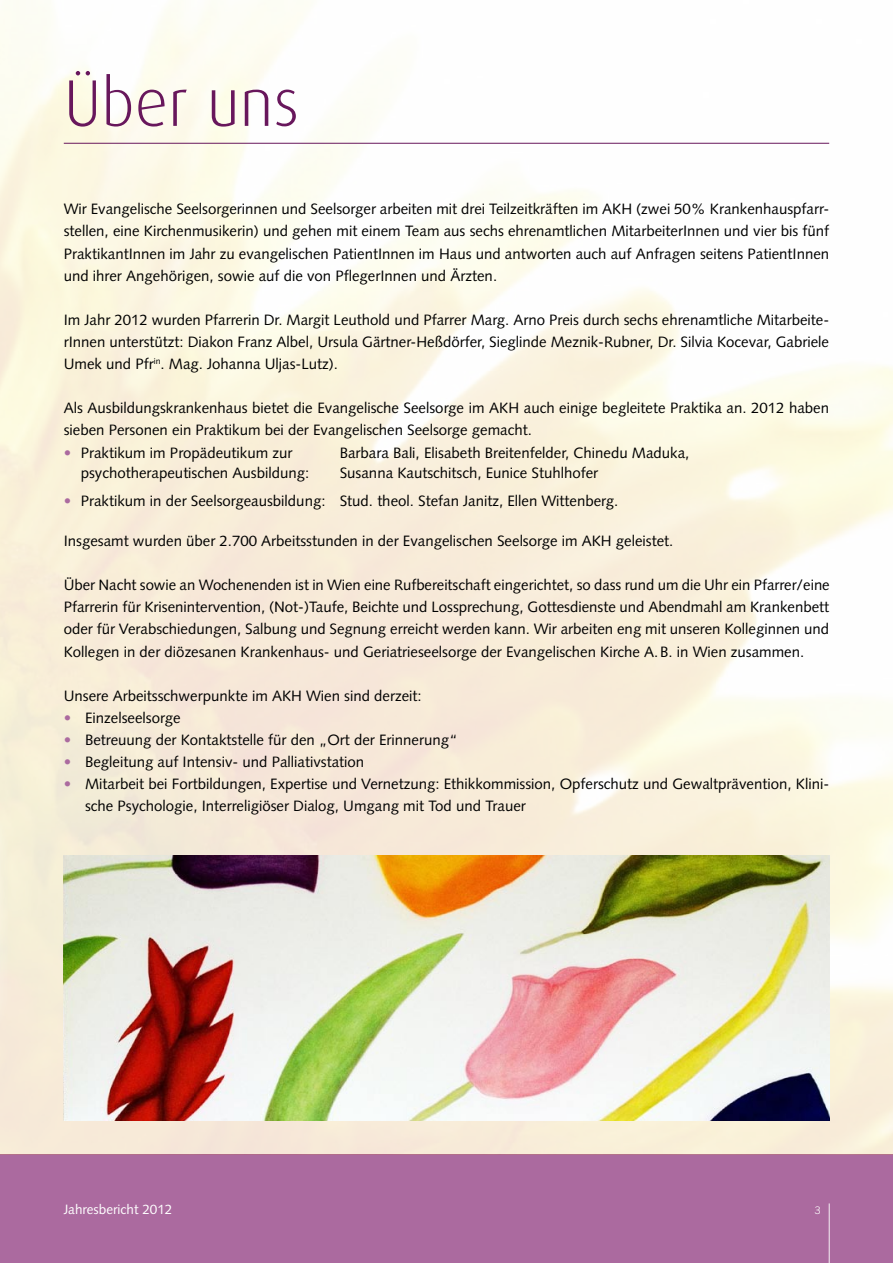
<style>
.page{position:relative;width:893px;height:1263px;background:#fff}
.page>*{position:absolute;margin:0;border:0;box-sizing:border-box;transform-origin:0 0}
.t1{font:300 66px "Dax";color:#68175c}
.t2{font:15px/22px "Syntax";color:#000;text-align:justify}
.t3{font:13.5px "Syntax";color:#fff}
.t4{font:300 10.5px "Trade Gothic";color:#fff}
.s1{color:#ab6a9f}
</style>
<div class="page">
<img style="left:0;top:0;width:893px;height:1155px">
<div style="left:0;top:1155px;width:893px;height:108px;background:#ab6a9f"></div>
<hr style="left:829px;top:1203px;width:1px;height:60px;background:#fff">
<hr style="left:64px;top:143px;width:765px;height:1px;background:#68175c">
<div style="left:0;top:787px;width:8px;height:255px;background:#f6efda"></div>
<img style="left:64px;top:855px;width:765px;height:266px">
<h1 class="t1" style="left:64px;top:67px;width:237px">Über uns</h1>
<p class="t2" style="left:64px;top:198px;width:767px">Wir Evangelische Seelsorgerinnen und Seelsorger arbeiten mit drei Teilzeitkräften im AKH (zwei 50% Krankenhauspfarr&shy;stellen, eine Kirchenmusikerin) und gehen mit einem Team aus sechs ehrenamtlichen MitarbeiterInnen und vier bis fünf PraktikantInnen im Jahr zu evangelischen PatientInnen im Haus und antworten auch auf Anfragen seitens PatientInnen und ihrer Angehörigen, sowie auf die von PflegerInnen und Ärzten.</p>
<p class="t2" style="left:64px;top:309px;width:767px">Im Jahr 2012 wurden Pfarrerin Dr. Margit Leuthold und Pfarrer Marg. Arno Preis durch sechs ehrenamtliche Mitarbeite&shy;rInnen unterstützt: Diakon Franz Albel, Ursula Gärtner-Heßdörfer, Sieglinde Meznik-Rubner, Dr. Silvia Kocevar, Gabriele Umek und Pfr<sup>in</sup>. Mag. Johanna Uljas-Lutz).</p>
<p class="t2" style="left:64px;top:397px;width:767px">Als Ausbildungskrankenhaus bietet die Evangelische Seelsorge im AKH auch einige begleitete Praktika an. 2012 haben sieben Personen ein Praktikum bei der Evangelischen Seelsorge gemacht.</p>
<p class="t2" style="left:64px;top:441px;width:230px"><span class="s1">•</span> Praktikum im Propädeutikum zur</p>
<p class="t2" style="left:340px;top:441px;width:351px">Barbara Bali, Elisabeth Breitenfelder, Chinedu Maduka,</p>
<p class="t2" style="left:81px;top:462px;width:230px">psychotherapeutischen Ausbildung:</p>
<p class="t2" style="left:340px;top:462px;width:260px">Susanna Kautschitsch, Eunice Stuhlhofer</p>
<p class="t2" style="left:64px;top:490px;width:556px"><span class="s1">•</span> Praktikum in der Seelsorgeausbildung: Stud. theol. Stefan Janitz, Ellen Wittenberg.</p>
<p class="t2" style="left:64px;top:530px;width:611px">Insgesamt wurden über 2.700 Arbeitsstunden in der Evangelischen Seelsorge im AKH geleistet.</p>
<p class="t2" style="left:64px;top:574px;width:767px">Über Nacht sowie an Wochenenden ist in Wien eine Rufbereitschaft eingerichtet, so dass rund um die Uhr ein Pfarrer/eine Pfarrerin für Krisenintervention, (Not-)Taufe, Beichte und Lossprechung, Gottesdienste und Abendmahl am Krankenbett oder für Verabschiedungen, Salbung und Segnung erreicht werden kann. Wir arbeiten eng mit unseren Kolleginnen und Kollegen in der diözesanen Krankenhaus- und Geriatrieseelsorge der Evangelischen Kirche A.B. in Wien zusammen.</p>
<p class="t2" style="left:64px;top:685px;width:359px">Unsere Arbeitsschwerpunkte im AKH Wien sind derzeit:</p>
<p class="t2" style="left:64px;top:707px;width:118px"><span class="s1">•</span> Einzelseelsorge</p>
<p class="t2" style="left:64px;top:729px;width:395px"><span class="s1">•</span> Betreuung der Kontaktstelle für den „Ort der Erinnerung“</p>
<p class="t2" style="left:64px;top:751px;width:302px"><span class="s1">•</span> Begleitung auf Intensiv- und Palliativstation</p>
<p class="t2" style="left:85px;top:773px;width:746px;text-indent:-21px"><span class="s1">•</span> Mitarbeit bei Fortbildungen, Expertise und Vernetzung: Ethikkommission, Opferschutz und Gewaltprävention, Klini&shy;sche Psychologie, Interreligiöser Dialog, Umgang mit Tod und Trauer</p>
<p class="t3" style="left:64px;top:1201px;width:110px">Jahresbericht 2012</p>
<p class="t4" style="left:815px;top:1204px;width:7px">3</p>
</div>
